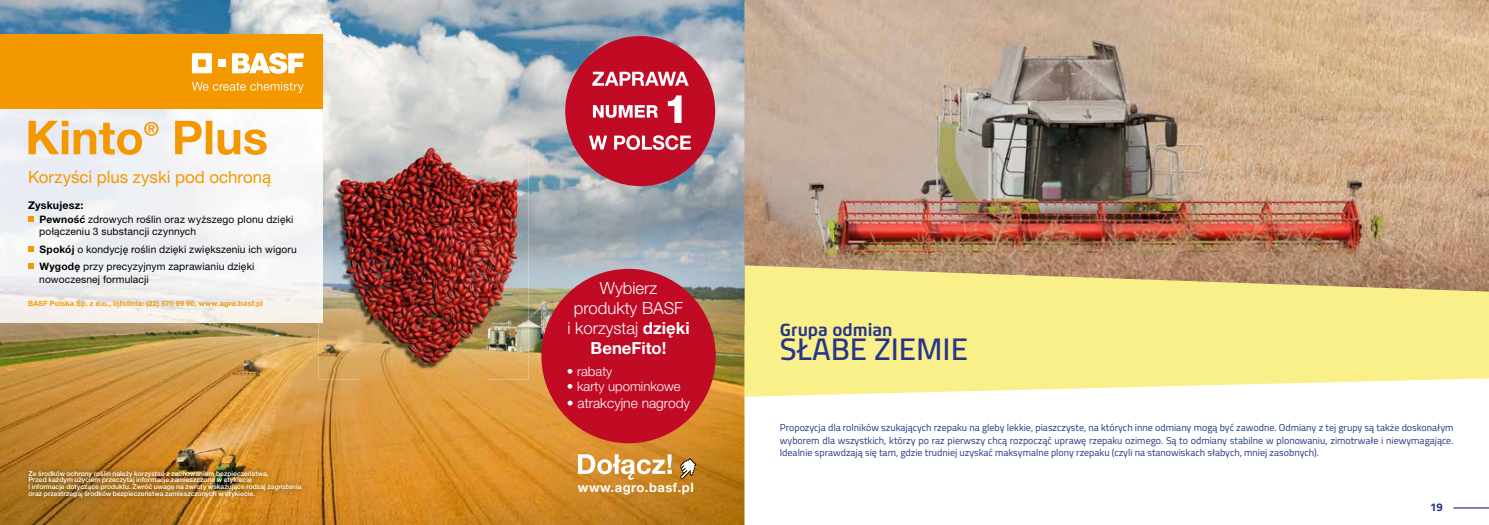
<style>
.page{position:relative;width:1489px;height:525px;background:#fff}
.page>*{position:absolute;margin:0;border:0;box-sizing:border-box;transform-origin:0 0}
.t1{font:600 31.25px "Cairo";color:#28348b}
.t2{font:700 17.5px "Flexo";color:#28348b}
.t3{font:16.88px "Helvetica Neue LT Pro";letter-spacing:-.005em;color:#f49800}
.t4{font:300 16.75px/20px "Helvetica Neue LT Pro";color:#fff;text-align:center}
.t5{font:300 13.75px "Helvetica Neue LT Pro";color:#fff}
.t6{font:300 13.12px "Helvetica Neue LT Pro";color:#fff}
.t7{font:700 13px "Helvetica Neue LT Pro";letter-spacing:.04em;color:#fff}
.t8{font:700 11.25px "Cairo";color:#28348b}
.t9{font:700 10.62px "Helvetica Neue LT Pro";letter-spacing:.015em;color:#000}
.t10{font:10.25px/12.4px "Helvetica Neue LT Pro";letter-spacing:.01em;color:#000}
.t11{font:10px/12.5px "Cairo";color:#283583;text-align:justify}
.t12{font:700 7.25px "Helvetica Neue LT Pro";letter-spacing:.03em;color:#f49800}
.t13{font:500 6.75px/6.8px "Helvetica Neue LT Pro";letter-spacing:.005em;color:#fff}
.s1{font-weight:700}
</style>
<div class="page">
<hr style="left:1453px;top:507px;width:35px;height:1px;background:#28348b">
<img style="left:744px;top:0;width:744px;height:265px">
<svg style="left:744px;top:265px;width:744px;height:131px;background:#f0e48d"></svg>
<img style="left:0;top:0;width:744px;height:524px">
<img style="left:0;top:109px;width:322px;height:170px">
<img style="left:0;top:279px;width:318px;height:44px">
<img style="left:322px;top:146px;width:206px;height:39px">
<img style="left:318px;top:185px;width:42px;height:194px">
<img style="left:487px;top:185px;width:41px;height:194px">
<img style="left:360px;top:369px;width:127px;height:10px">
<img style="left:318px;top:146px;width:4px;height:177px">
<img style="left:333px;top:151px;width:183px;height:218px">
<div style="left:0;top:35px;width:322px;height:74px;background:#f49800"></div>
<svg style="left:192px;top:53px;width:20px;height:20px"></svg>
<div style="left:218px;top:59px;width:8px;height:8px;background:#fff"></div>
<svg style="left:232px;top:53px;width:71px;height:21px"></svg>
<svg style="left:192px;top:82px;width:111px;height:11px"></svg>
<img style="left:22px;top:463px;width:285px;height:40px">
<svg style="left:28px;top:216px;width:6px;height:5px"></svg>
<svg style="left:28px;top:245px;width:6px;height:6px"></svg>
<svg style="left:28px;top:263px;width:6px;height:5px"></svg>
<svg style="left:28px;top:121px;width:238px;height:34px"></svg>
<div style="left:565px;top:36px;width:150px;height:150px;background:#c10b25;border-radius:50%"></div>
<svg style="left:589px;top:135px;width:102px;height:15px"></svg>
<svg style="left:593px;top:95px;width:88px;height:28px"></svg>
<svg style="left:592px;top:72px;width:96px;height:14px"></svg>
<svg style="left:680px;top:458px;width:16px;height:21px"></svg>
<svg style="left:578px;top:454px;width:93px;height:25px"></svg>
<div style="left:541px;top:269px;width:174px;height:174px;background:#c10b25;border-radius:50%"></div>
<h3 class="t3" style="left:28px;top:166px;width:244px">Korzyści plus zyski pod ochroną</h3>
<p class="t9" style="left:28px;top:198px;width:57px">Zyskujesz:</p>
<p class="t10" style="left:39px;top:213px;width:256px"><span class="s1">Pewność</span> zdrowych roślin oraz wyższego plonu dzięki połączeniu 3 substancji czynnych</p>
<p class="t10" style="left:40px;top:240px;width:259px;line-height:17.4px"><span class="s1">Spokój</span> o kondycję roślin dzięki zwiększeniu ich wigoru<br><span class="s1">Wygodę</span> przy precyzyjnym zaprawianiu dzięki</p>
<p class="t10" style="left:39px;top:272px;width:111px">nowoczesnej formulacji</p>
<p class="t12" style="left:28px;top:298px;width:236px">BASF Polska Sp. z o.o., infolinia: (22) 570 99 90, www.agro.basf.pl</p>
<p class="t13" style="left:28px;top:469px;width:274px">Ze środków ochrony roślin należy korzystać z zachowaniem bezpieczeństwa.<br>Przed każdym użyciem przeczytaj informacje zamieszczone w etykiecie<br>i informacje dotyczące produktu. Zwróć uwagę na zwroty wskazujące rodzaj zagrożenia oraz przestrzegaj środków bezpieczeństwa zamieszczonych w etykiecie.</p>
<h3 class="t4" style="left:567px;top:278px;width:124px">Wybierz produkty BASF<br>i korzystaj <span class="s1">dzięki<br>BeneFito!</span></h3>
<h3 class="t6" style="left:567px;top:363px;width:47px">• rabaty</h3>
<h3 class="t6" style="left:567px;top:378px;width:115px">• karty upominkowe</h3>
<h3 class="t5" style="left:567px;top:394px;width:125px">• atrakcyjne nagrody</h3>
<h3 class="t7" style="left:578px;top:479px;width:117px">www.agro.basf.pl</h3>
<h2 class="t2" style="left:780px;top:319px;width:114px">Grupa odmian</h2>
<h1 class="t1" style="left:780px;top:322px;width:189px">SŁABE ZIEMIE</h1>
<p class="t11" style="left:779px;top:421px;width:675px">Propozycja dla rolników szukających rzepaku na gleby lekkie, piaszczyste, na których inne odmiany mogą być zawodne. Odmiany z tej grupy są także doskonałym wyborem dla wszystkich, którzy po raz pierwszy chcą rozpocząć uprawę rzepaku ozimego. Są to odmiany stabilne w plonowaniu, zimotrwałe i niewymagające.<br>Idealnie sprawdzają się tam, gdzie trudniej uzyskać maksymalne plony rzepaku (czyli na stanowiskach słabych, mniej zasobnych).</p>
<p class="t8" style="left:1430px;top:497px;width:14px">19</p>
</div>
